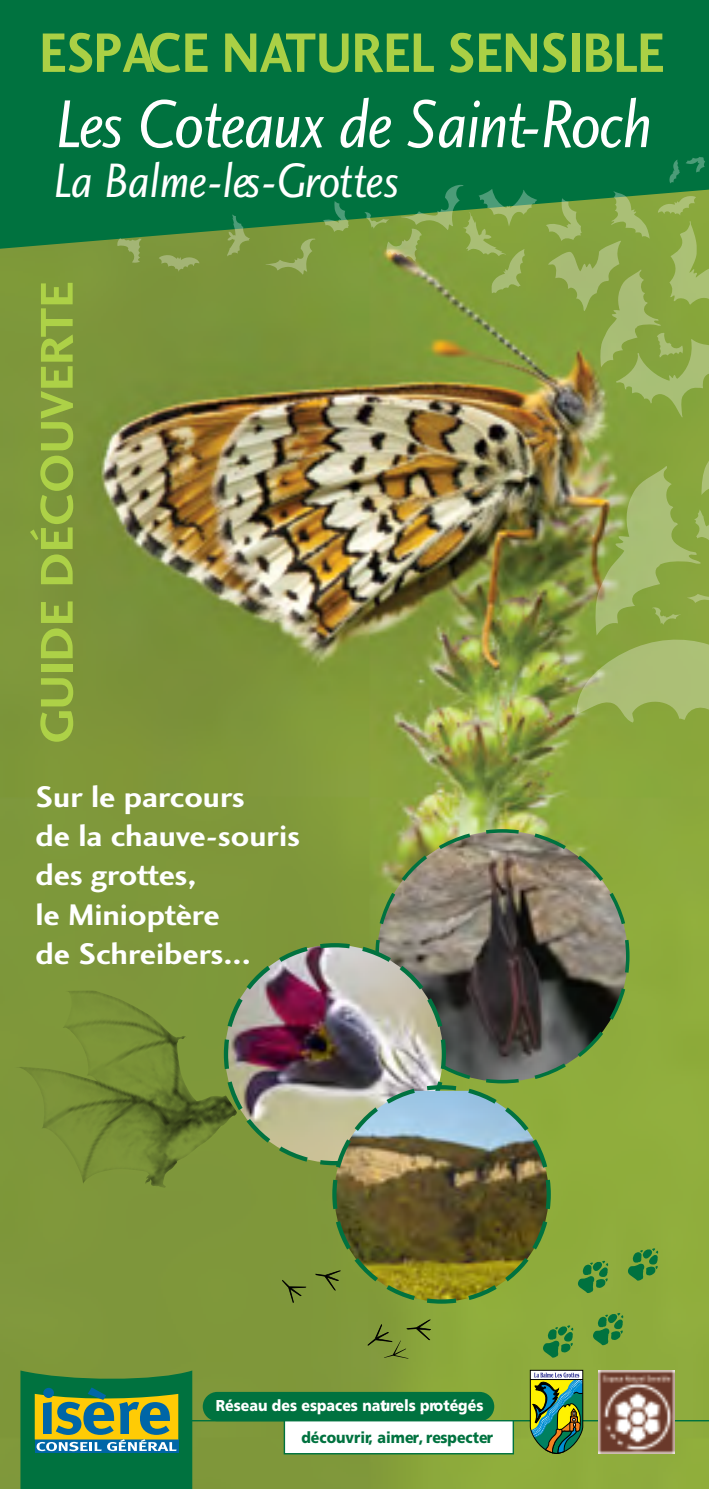
<style>
.page{position:relative;width:709px;height:1489px;background:#fff}
.page>*{position:absolute;margin:0;border:0;box-sizing:border-box;transform-origin:0 0}
.t1{font:70px "Charlotte Sans Book Italic Plain";letter-spacing:-.02em;color:#fff;scale:.9 1}
.t2{font:57.5px "Charlotte Sans Bold Plain";color:#aad045;scale:.9 1}
.t3{font:50px "Charlotte Sans Book Italic Plain";color:#fff;scale:.9 1}
.t4{font:47.5px "Charlotte Sans Bold Plain";color:#add147;scale:1.05 1}
.t5{font:31px/39px "Charlotte Sans Bold Plain";color:#fff;scale:1.05 1}
.t6{font:900 15.75px "Frutiger";color:#fff;scale:.9 1}
.t7{font:900 15.75px "Frutiger";color:#00723f;scale:.9 1}
</style>
<div class="page">
<img style="left:0;top:249px;width:709px;height:1239px">
<div style="left:203px;top:1391px;width:291px;height:29px;background:#00723f;border-radius:15px"></div>
<div style="left:284px;top:1419px;width:230px;height:35px;background:#fff;border:1px solid #00723f"></div>
<hr style="left:170px;top:1419px;width:539px;height:2px;background:#00723f">
<svg style="left:20px;top:1370px;width:172px;height:118px;background:#3d864d"></svg>
<img style="left:598px;top:1369px;width:76px;height:83px">
<div style="left:0;top:0;width:709px;height:249px;background:#00723f"></div>
<svg style="left:323px;top:201px;width:26px;height:31px"></svg>
<svg style="left:159px;top:254px;width:40px;height:17px"></svg>
<svg style="left:265px;top:238px;width:50px;height:37px;background:#869e47"></svg>
<svg style="left:117px;top:238px;width:24px;height:25px"></svg>
<svg style="left:227px;top:214px;width:23px;height:42px"></svg>
<img style="left:546px;top:191px;width:163px;height:544px">
<svg style="left:669px;top:157px;width:36px;height:26px"></svg>
<svg style="left:364px;top:185px;width:173px;height:108px;background:#6b9947"></svg>
<img style="left:373px;top:827px;width:258px;height:258px">
<img style="left:222px;top:940px;width:226px;height:227px">
<svg style="left:333px;top:943px;width:295px;height:235px;background:#72795b"></svg>
<img style="left:330px;top:1082px;width:223px;height:223px">
<svg style="left:368px;top:1319px;width:63px;height:39px;background:#799135"></svg>
<svg style="left:315px;top:1210px;width:104px;height:93px;background:#6e782a"></svg>
<svg style="left:282px;top:1279px;width:24px;height:23px"></svg>
<svg style="left:530px;top:1369px;width:53px;height:84px;background:#668f56"></svg>
<svg style="left:543px;top:1325px;width:30px;height:32px"></svg>
<svg style="left:593px;top:1312px;width:30px;height:32px"></svg>
<svg style="left:578px;top:1260px;width:30px;height:32px"></svg>
<svg style="left:628px;top:1248px;width:30px;height:32px"></svg>
<img style="left:14px;top:990px;width:223px;height:197px">
<h2 class="t2" style="left:39px;top:18px;width:696px">ESPACE NATUREL SENSIBLE</h2>
<h1 class="t1" style="left:56px;top:82px;width:663px">Les Coteaux de Saint-Roch</h1>
<h3 class="t3" style="left:54px;top:151px;width:386px">La Balme-les-Grottes</h3>
<h3 class="t4" style="left:28px;top:744px;width:442px;rotate:-90deg">GUIDE DÉCOUVERTE</h3>
<p class="t5" style="left:35px;top:777px;width:253px">Sur le parcours<br>de la chauve-souris des grottes,<br>le Minioptère<br>de Schreibers...</p>
<p class="t6" style="left:216px;top:1396px;width:299px">Réseau des espaces naturels protégés</p>
<p class="t7" style="left:301px;top:1427px;width:214px">découvrir, aimer, respecter</p>
</div>
